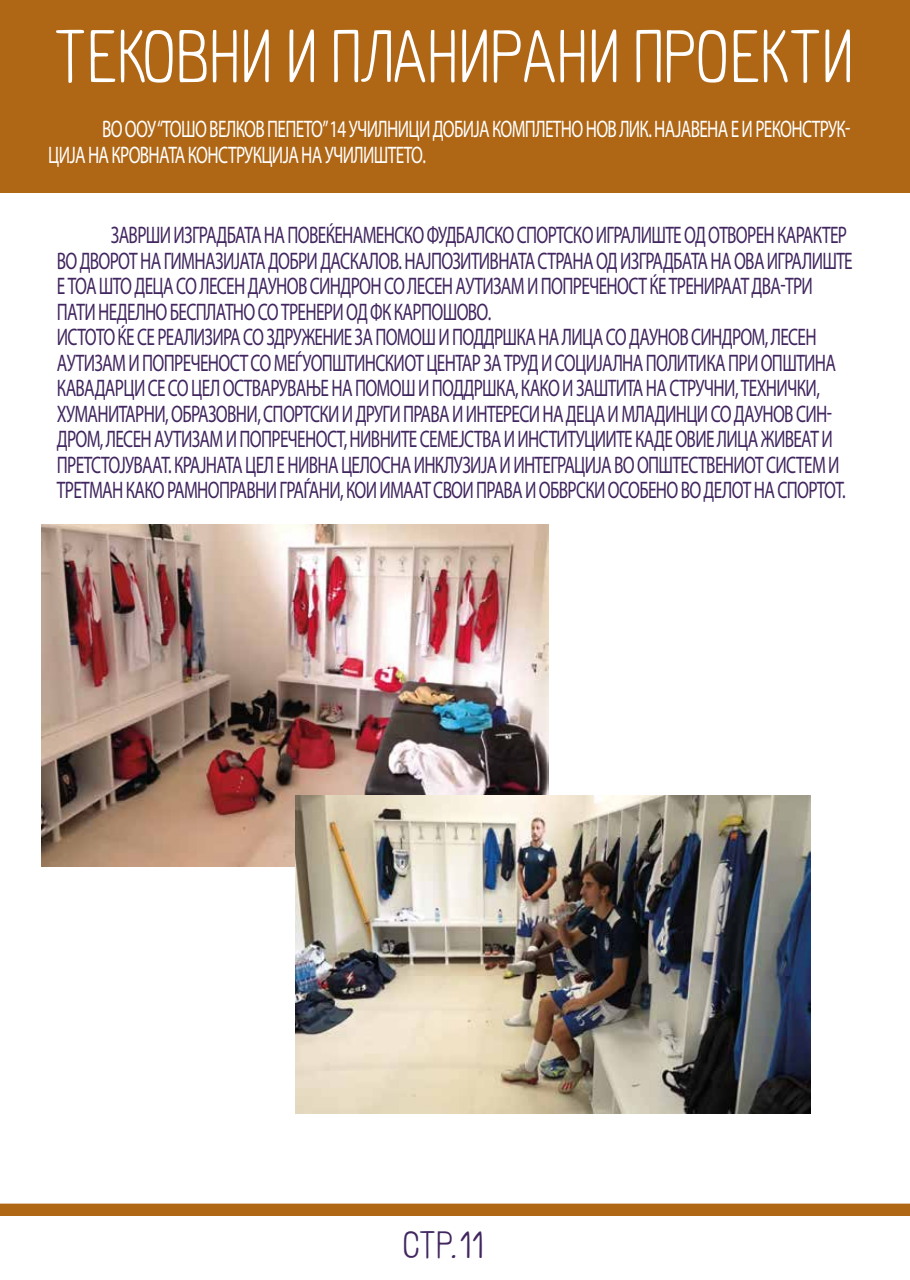
<style>
.page{position:relative;width:910px;height:1280px;background:#af6716}
.page>*{position:absolute;margin:0;border:0;box-sizing:border-box;transform-origin:0 0}
.t1{font:68.85px "Karma Kasha";color:#fff}
.t2{font:35.55px "Karma Kasha";color:#41265f}
.t3{font:24px/25.5px "Myriad Pro";letter-spacing:-.04em;color:#41265f;scale:.72 1}
.t4{font:24px/25.5px "Myriad Pro";letter-spacing:-.04em;color:#fff;scale:.72 1}
</style>
<div class="page">
<div style="left:0;top:1216px;width:910px;height:64px;background:#fff"></div>
<div style="left:0;top:193px;width:910px;height:1010px;background:#fff"></div>
<img style="left:42px;top:524px;width:507px;height:342px">
<img style="left:295px;top:795px;width:515px;height:319px">
<h1 class="t1" style="left:55px;top:18px;width:800px">ТЕКОВНИ И ПЛАНИРАНИ ПРОЕКТИ</h1>
<p class="t4" style="left:48px;top:116px;width:1116px;text-indent:54px">ВО ООУ “ТОШО ВЕЛКОВ ПЕПЕТО”14 УЧИЛНИЦИ ДОБИЈА КОМПЛЕТНО НОВ ЛИК. НАЈАВЕНА Е И РЕКОНСТРУК-<br>ЦИЈА НА КРОВНАТА КОНСТРУКЦИЈА НА УЧИЛИШТЕТО.</p>
<p class="t3" style="left:57px;top:222px;width:1107px;text-indent:54px">ЗАВРШИ ИЗГРАДБАТА НА ПОВЕЌЕНАМЕНСКO ФУДБАЛСКО СПОРТСКO ИГРАЛИШТЕ ОД ОТВОРЕН КАРАКТЕР ВО ДВОРОТ НА ГИМНАЗИЈАТА ДОБРИ ДАСКАЛОВ. НАЈПОЗИТИВНАТА СТРАНА ОД ИЗГРАДБАТА НА ОВА ИГРАЛИШТЕ Е ТОА ШТО ДЕЦА СО ЛЕСЕН ДАУНОВ СИНДРОН СО ЛЕСЕН АУТИЗАМ И ПОПРЕЧЕНОСТ ЌЕ ТРЕНИРААТ ДВА-ТРИ ПАТИ НЕДЕЛНО БЕСПЛАТНО СО ТРЕНЕРИ ОД ФК КАРПОШОВО.<br>ИСТОТО ЌЕ СЕ РЕАЛИЗИРА СО ЗДРУЖЕНИЕ ЗА ПОМОШ И ПОДДРШКА НА ЛИЦА СО ДАУНОВ СИНДРОМ, ЛЕСЕН АУТИЗАМ И ПОПРЕЧЕНОСТ СО МЕЃУОПШТИНСКИОТ ЦЕНТАР ЗА ТРУД И СОЦИЈАЛНА ПОЛИТИКА ПРИ ОПШТИНА КАВАДАРЦИ СЕ СО ЦЕЛ ОСТВАРУВАЊЕ НА ПОМОШ И ПОДДРШКА, КАКО И ЗАШТИТА НА СТРУЧНИ, ТЕХНИЧКИ, ХУМАНИТАРНИ, ОБРАЗОВНИ, СПОРТСКИ И ДРУГИ ПРАВА И ИНТЕРЕСИ НА ДЕЦА И МЛАДИНЦИ СО ДАУНОВ СИН-ДРОМ, ЛЕСЕН АУТИЗАМ И ПОПРЕЧЕНОСТ, НИВНИТЕ СЕМЕЈСТВА И ИНСТИТУЦИИТЕ КАДЕ ОВИЕ ЛИЦА ЖИВЕАТ И ПРЕТСТОЈУВААТ. КРАЈНАТА ЦЕЛ Е НИВНА ЦЕЛОСНА ИНКЛУЗИЈА И ИНТЕГРАЦИЈА ВО ОПШТЕСТВЕНИОТ СИСТЕМ И ТРЕТМАН КАКО РАМНОПРАВНИ ГРАЃАНИ, КОИ ИМААТ СВОИ ПРАВА И ОБВРСКИ ОСОБЕНО ВО ДЕЛОТ НА СПОРТОТ.</p>
<h2 class="t2" style="left:403px;top:1225px;width:82px">СТР.11</h2>
</div>
